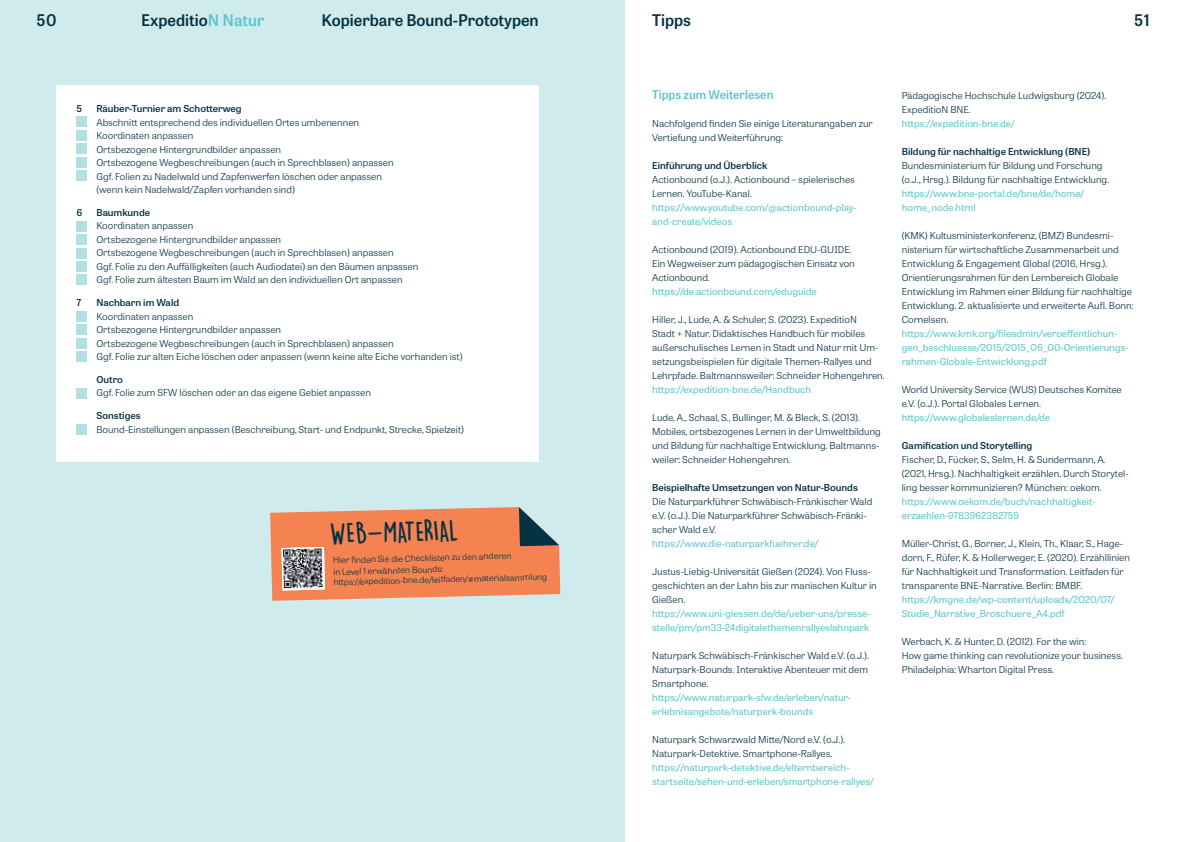
<style>
.page{position:relative;width:1191px;height:842px;background:#fff}
.page>*{position:absolute;margin:0;border:0;box-sizing:border-box;transform-origin:0 0}
.t1{font:800 27px "Lemon Yellow Sun";color:#073242}
.t2{font:600 16px "Tablet Gothic";color:#073242}
.t3{font:600 12px "Tablet Gothic";color:#5ec6ca}
.t4{font:300 9.5px/14px "Tablet Gothic Wide";color:#073242}
.t5{font:9.5px/14px "Tablet Gothic Wide";color:#5ec6ca}
.t6{font:600 9.5px "Tablet Gothic Wide";color:#073242}
.t7{font:300 8.6px/12px "Tablet Gothic Wide";color:#073242}
.t8{font:300 8.5px "Tablet Gothic Wide";color:#073242}
.s1{color:#5ec6ca}
</style>
<div class="page">
<div style="left:0;top:0;width:625px;height:842px;background:#d0ebed"></div>
<svg style="left:270px;top:507px;width:290px;height:94px;background:#e98b61"></svg>
<img style="left:281px;top:547px;width:44px;height:43px">
<div style="left:57px;top:85px;width:482px;height:376px;background:#fff"></div>
<div style="left:77px;top:117px;width:10px;height:10px;background:#b1dfe2"></div>
<div style="left:77px;top:130px;width:10px;height:10px;background:#b1dfe2"></div>
<div style="left:77px;top:143px;width:10px;height:11px;background:#b1dfe2"></div>
<div style="left:77px;top:157px;width:10px;height:10px;background:#b1dfe2"></div>
<div style="left:77px;top:170px;width:10px;height:11px;background:#b1dfe2"></div>
<div style="left:77px;top:221px;width:10px;height:10px;background:#b1dfe2"></div>
<div style="left:77px;top:234px;width:10px;height:11px;background:#b1dfe2"></div>
<div style="left:77px;top:248px;width:10px;height:10px;background:#b1dfe2"></div>
<div style="left:77px;top:261px;width:10px;height:11px;background:#b1dfe2"></div>
<div style="left:77px;top:275px;width:10px;height:10px;background:#b1dfe2"></div>
<div style="left:77px;top:311px;width:10px;height:11px;background:#b1dfe2"></div>
<div style="left:77px;top:325px;width:10px;height:10px;background:#b1dfe2"></div>
<div style="left:77px;top:338px;width:10px;height:10px;background:#b1dfe2"></div>
<div style="left:77px;top:352px;width:10px;height:10px;background:#b1dfe2"></div>
<div style="left:77px;top:389px;width:10px;height:10px;background:#b1dfe2"></div>
<div style="left:77px;top:424px;width:10px;height:10px;background:#b1dfe2"></div>
<h2 class="t2" style="left:37px;top:9px;width:22px">50</h2>
<h2 class="t2" style="left:141px;top:9px;width:125px">Expeditio<span class="s1">N Natur</span></h2>
<h2 class="t2" style="left:321px;top:9px;width:219px">Kopierbare Bound-Prototypen</h2>
<h2 class="t2" style="left:652px;top:9px;width:40px">Tipps</h2>
<h2 class="t2" style="left:1134px;top:9px;width:17px">51</h2>
<p class="t6" style="left:77px;top:102px;width:7px">5</p>
<p class="t6" style="left:96px;top:102px;width:147px">Räuber-Turnier am Schotterweg</p>
<p class="t4" style="left:96px;top:115px;width:299px;line-height:13.5px">Abschnitt entsprechend des individuellen Ortes umbenennen Koordinaten anpassen<br>Ortsbezogene Hintergrundbilder anpassen<br>Ortsbezogene Wegbeschreibungen (auch in Sprechblasen) anpassen Ggf. Folien zu Nadelwald und Zapfenwerfen löschen oder anpassen (wenn kein Nadelwald/Zapfen vorhanden sind)</p>
<p class="t6" style="left:77px;top:206px;width:7px">6</p>
<p class="t6" style="left:96px;top:206px;width:55px">Baumkunde</p>
<p class="t4" style="left:96px;top:219px;width:323px;line-height:13.5px">Koordinaten anpassen<br>Ortsbezogene Hintergrundbilder anpassen<br>Ortsbezogene Wegbeschreibungen (auch in Sprechblasen) anpassen<br>Ggf. Folie zu den Auffälligkeiten (auch Audiodatei) an den Bäumen anpassen Ggf. Folie zum ältesten Baum im Wald an den individuellen Ort anpassen</p>
<p class="t6" style="left:77px;top:296px;width:6px">7</p>
<p class="t6" style="left:96px;top:296px;width:84px">Nachbarn im Wald</p>
<p class="t4" style="left:96px;top:309px;width:368px;line-height:13.5px">Koordinaten anpassen<br>Ortsbezogene Hintergrundbilder anpassen<br>Ortsbezogene Wegbeschreibungen (auch in Sprechblasen) anpassen<br>Ggf. Folie zur alten Eiche löschen oder anpassen (wenn keine alte Eiche vorhanden ist)</p>
<p class="t6" style="left:96px;top:373px;width:28px">Outro</p>
<p class="t4" style="left:96px;top:386px;width:276px">Ggf. Folie zum SFW löschen oder an das eigene Gebiet anpassen</p>
<p class="t6" style="left:96px;top:409px;width:46px">Sonstiges</p>
<p class="t4" style="left:96px;top:422px;width:369px">Bound-Einstellungen anpassen (Beschreibung, Start- und Endpunkt, Strecke, Spielzeit)</p>
<h1 class="t1" style="left:329px;top:516px;width:130px;rotate:-2deg">WEB-MATERIAL</h1>
<p class="t7" style="left:333px;top:553px;width:180px;rotate:-1deg">Hier fi nden Sie die Checklisten zu den anderen in Level 1 erwähnten Bounds:</p>
<p class="t8" style="left:333px;top:575px;width:215px;rotate:-1deg">htt ps://expedition-bne.de/leitfaden/#materialsammlung</p>
<p class="t3" style="left:652px;top:86px;width:123px">Tipps zum Weiterlesen</p>
<p class="t4" style="left:652px;top:116px;width:222px">Nachfolgend finden Sie einige Literaturangaben zur<br>Vertiefung und Weiterführung:</p>
<p class="t6" style="left:652px;top:159px;width:117px">Einführung und Überblick</p>
<p class="t4" style="left:652px;top:172px;width:204px">Actionbound (o.J.). Actionbound – spielerisches<br>Lernen. YouTube-Kanal.</p>
<p class="t5" style="left:652px;top:200px;width:206px">https://www.youtube.com/@actionbound-play&shy;and-create/videos</p>
<p class="t4" style="left:652px;top:242px;width:204px">Actionbound (2019). Actionbound EDU-GUIDE.<br>Ein Wegweiser zum pädagogischen Einsatz von<br>Actionbound.</p>
<p class="t5" style="left:652px;top:284px;width:166px">https://de.actionbound.com/eduguide</p>
<p class="t4" style="left:652px;top:312px;width:234px">Hiller, J., Lude, A. &amp; Schuler, S. (2023). ExpeditioN<br>Stadt + Natur. Didaktisches Handbuch für mobiles außerschulisches Lernen in Stadt und Natur mit Um&shy;setzungsbeispielen für digitale Themen-Rallyes und Lehrpfade. Baltmannsweiler: Schneider Hohengehren.</p>
<p class="t5" style="left:652px;top:382px;width:160px">https://expedition-bne.de/Handbuch</p>
<p class="t4" style="left:652px;top:410px;width:230px">Lude, A., Schaal, S., Bullinger, M. &amp; Bleck, S. (2013).<br>Mobiles, ortsbezogenes Lernen in der Umweltbildung und Bildung für nachhaltige Entwicklung. Baltmanns&shy;weiler: Schneider Hohengehren.</p>
<p class="t6" style="left:652px;top:481px;width:207px">Beispielhafte Umsetzungen von Natur-Bounds</p>
<p class="t4" style="left:652px;top:494px;width:222px">Die Naturparkführer Schwäbisch-Fränkischer Wald e.V. (o.J.). Die Naturparkführer Schwäbisch-Fränki&shy;scher Wald e.V.</p>
<p class="t5" style="left:652px;top:536px;width:168px">https://www.die-naturparkfuehrer.de/</p>
<p class="t4" style="left:652px;top:564px;width:226px">Justus-Liebig-Universität Gießen (2024). Von Fluss&shy;geschichten an der Lahn bis zur manischen Kultur in<br>Gießen.</p>
<p class="t5" style="left:652px;top:606px;width:220px">https://www.uni-giessen.de/de/ueber-uns/presse&shy;stelle/pm/pm33-24digitalethemenrallyeslahnpark</p>
<p class="t4" style="left:652px;top:648px;width:218px;text-align:justify">Naturpark Schwäbisch-Fränkischer Wald e.V. (o.J.).<br>Naturpark-Bounds. Interaktive Abenteuer mit dem Smartphone.</p>
<p class="t5" style="left:652px;top:690px;width:200px">https://www.naturpark-sfw.de/erleben/natur&shy;erlebnisangebote/naturpark-bounds</p>
<p class="t4" style="left:652px;top:732px;width:194px">Naturpark Schwarzwald Mitte/Nord e.V. (o.J.).<br>Naturpark-Detektive. Smartphone-Rallyes.</p>
<p class="t5" style="left:652px;top:760px;width:223px">https://naturpark-detektive.de/elternbereich&shy;startseite/sehen-und-erleben/smartphone-rallyes/</p>
<p class="t4" style="left:901px;top:88px;width:206px">Pädagogische Hochschule Ludwigsburg (2024).<br>ExpeditioN BNE.</p>
<p class="t5" style="left:901px;top:116px;width:115px">https://expedition-bne.de/</p>
<p class="t6" style="left:901px;top:145px;width:190px">Bildung für nachhaltige Entwicklung (BNE)</p>
<p class="t4" style="left:901px;top:158px;width:209px">Bundesministerium für Bildung und Forschung (o.J., Hrsg.). Bildung für nachhaltige Entwicklung.</p>
<p class="t5" style="left:901px;top:186px;width:184px">https://www.bne-portal.de/bne/de/home/ home_node.html</p>
<p class="t4" style="left:901px;top:228px;width:233px">(KMK) Kultusministerkonferenz, (BMZ) Bundesmi&shy;nisterium für wirtschaftliche Zusammenarbeit und Entwicklung &amp; Engagement Global (2016, Hrsg.).<br>Orientierungsrahmen für den Lernbereich Globale Entwicklung im Rahmen einer Bildung für nachhaltige Entwicklung. 2. aktualisierte und erweiterte Aufl. Bonn:<br>Cornelsen.</p>
<p class="t5" style="left:901px;top:326px;width:228px">https://www.kmk.org/fileadmin/veroeffentlichun&shy;gen_beschluesse/2015/2015_06_00-Orientierungs&shy;rahmen-Globale-Entwicklung.pdf</p>
<p class="t4" style="left:901px;top:382px;width:221px">World University Service (WUS) Deutsches Komitee e.V. (o.J.). Portal Globales Lernen.</p>
<p class="t5" style="left:901px;top:410px;width:150px">https://www.globaleslernen.de/de</p>
<p class="t6" style="left:901px;top:439px;width:132px">Gamification und Storytelling</p>
<p class="t4" style="left:901px;top:452px;width:228px">Fischer, D., Fücker, S., Selm, H. &amp; Sundermann, A. (2021, Hrsg.). Nachhaltigkeit erzählen. Durch Storytel&shy;ling besser kommunizieren? München: oekom.</p>
<p class="t5" style="left:901px;top:494px;width:195px">https://www.oekom.de/buch/nachhaltigkeit&shy;erzaehlen-9783962382759</p>
<p class="t4" style="left:901px;top:536px;width:230px">Müller-Christ, G., Borner, J., Klein, Th., Klaar, S., Hage&shy;dorn, F., Rüfer, K. &amp; Hollerweger, E. (2020). Erzähllinien für Nachhaltigkeit und Transformation. Leitfaden für transparente BNE-Narrative. Berlin: BMBF.</p>
<p class="t5" style="left:901px;top:592px;width:214px">https://kmgne.de/wp-content/uploads/2020/07/<br>Studie_Narrative_Broschuere_A4.pdf</p>
<p class="t4" style="left:901px;top:634px;width:223px">Werbach, K. &amp; Hunter, D. (2012). For the win:<br>How game thinking can revolutionize your business.<br>Philadelphia: Wharton Digital Press.</p>
</div>
